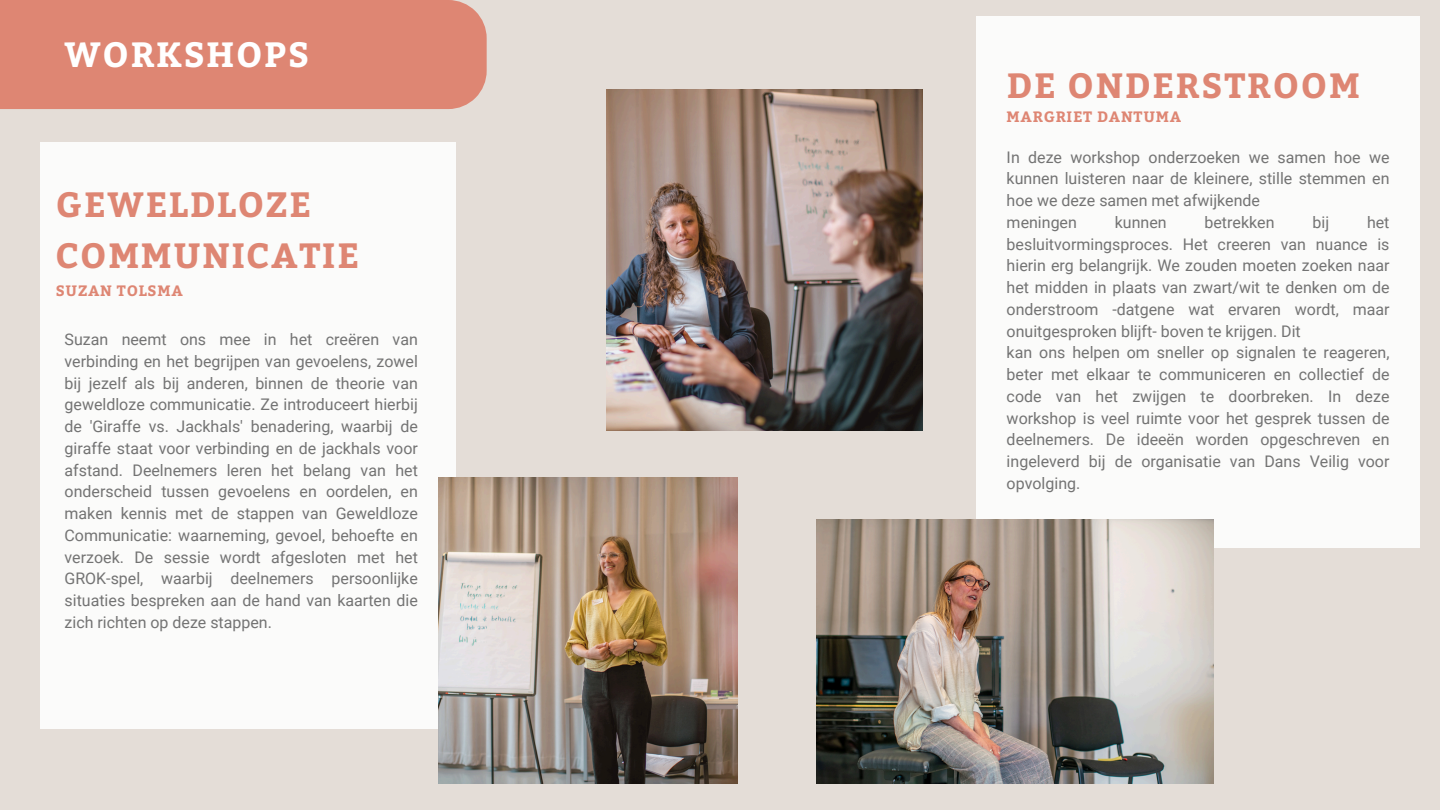
<style>
.page{position:relative;width:1440px;height:810px;background:#e4ddd7}
.page>*{position:absolute;margin:0;border:0;box-sizing:border-box;transform-origin:0 0}
.t1{font:700 35px/51.8px "Bitter";letter-spacing:.05em;color:#de8673}
.t2{font:700 35px "Bitter";letter-spacing:.05em;color:#fff}
.t3{font:16px/21.8px "Roboto";color:#737373;text-align:justify}
.t4{font:700 15px "Bitter";letter-spacing:.05em;color:#de8673}
</style>
<div class="page">
<div style="left:976px;top:16px;width:444px;height:532px;background:#fff"></div>
<div style="left:41px;top:142px;width:415px;height:587px;background:#fff"></div>
<div style="left:0;top:0;width:487px;height:109px;background:#de8673"></div>
<img style="left:606px;top:89px;width:317px;height:341px">
<img style="left:439px;top:478px;width:298px;height:306px">
<img style="left:816px;top:520px;width:397px;height:264px">
<p class="t2" style="left:65px;top:29px;width:246px">WORKSHOPS</p>
<p class="t1" style="left:56px;top:176px;width:305px">GEWELDLOZE<br>COMMUNICATIE</p>
<h1 class="t4" style="left:56px;top:280px;width:129px">SUZAN TOLSMA</h1>
<h1 class="t3" style="left:65px;top:329px;width:355px">Suzan neemt ons mee in het creëren van verbinding en het begrijpen van gevoelens, zowel bij jezelf als bij anderen, binnen de theorie van geweldloze communicatie. Ze introduceert hierbij de 'Giraffe vs. Jackhals' benadering, waarbij de giraffe staat voor verbinding en de jackhals voor afstand. Deelnemers leren het belang van het onderscheid tussen gevoelens en oordelen, en maken kennis met de stappen van Geweldloze Communicatie: waarneming, gevoel, behoefte en verzoek. De sessie wordt afgesloten met het GROK-spel, waarbij deelnemers persoonlijke situaties bespreken aan de hand van kaarten die zich richten op deze stappen.</h1>
<p class="t1" style="left:1007px;top:58px;width:355px">DE ONDERSTROOM</p>
<p class="t4" style="left:1007px;top:106px;width:176px">MARGRIET DANTUMA</p>
<p class="t3" style="left:1007px;top:146px;width:384px">In deze workshop onderzoeken we samen hoe we kunnen luisteren naar de kleinere, stille stemmen en hoe we deze samen met afwijkende</p>
<p class="t3" style="left:1007px;top:211px;width:72px">meningen</p>
<p class="t3" style="left:1115px;top:211px;width:53px">kunnen</p>
<p class="t3" style="left:1205px;top:211px;width:72px">betrekken</p>
<p class="t3" style="left:1312px;top:211px;width:18px">bij</p>
<p class="t3" style="left:1007px;top:211px;width:384px;text-indent:360px">het besluitvormingsproces. Het creeren van nuance is hierin erg belangrijk. We zouden moeten zoeken naar het midden in plaats van zwart/wit te denken om de onderstroom -datgene wat ervaren wordt, maar onuitgesproken blijft- boven te krijgen. Dit</p>
<h1 class="t3" style="left:1007px;top:342px;width:384px">kan ons helpen om sneller op signalen te reageren, beter met elkaar te communiceren en collectief de code van het zwijgen te doorbreken. In deze workshop is veel ruimte voor het gesprek tussen de deelnemers. De ideeën worden opgeschreven en ingeleverd bij de organisatie van Dans Veilig voor opvolging.</h1>
</div>
